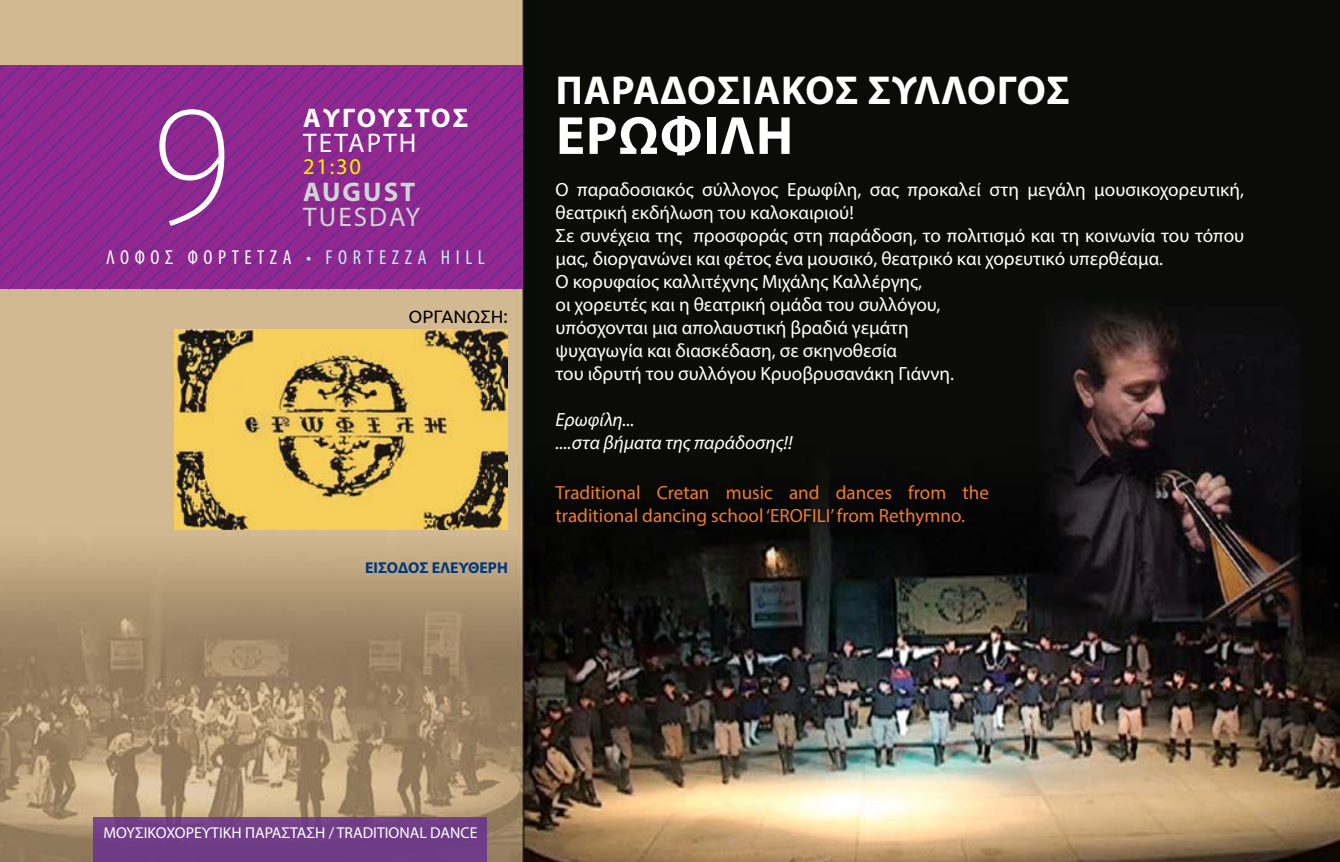
<style>
.page{position:relative;width:1340px;height:862px;background:#fff}
.page>*{position:absolute;margin:0;border:0;box-sizing:border-box;transform-origin:0 0}
.t1{font:200 168.75px "Fira Sans";color:#fff}
.t2{font:700 54px "Myriad Pro";letter-spacing:.02em;color:#fff}
.t3{font:700 40.5px "Myriad Pro";letter-spacing:.02em;color:#fff}
.t4{font:700 27px "Myriad Pro";letter-spacing:.08em;color:#fff}
.t5{font:27px "Myriad Pro";letter-spacing:.08em;color:#fff}
.t6{font:27px "Myriad Pro";letter-spacing:.08em;color:#d1d3d4}
.t7{font:700 27px "Myriad Pro";color:#d1d3d4}
.t8{font:22.5px "Myriad Pro";color:#fff200}
.t9{font:condensed 20.25px "Myriad Pro";letter-spacing:.275em;color:#fff}
.t10{font:19.12px/22.9px "Myriad Pro";color:#fff}
.t11{font:19.12px/22.9px "Myriad Pro";color:#ed7c32}
.t12{font:italic 19.12px/22.9px "Myriad Pro";color:#fff}
.t13{font:18px "Ubuntu";color:#000}
.t14{font:15.75px "Myriad Pro";color:#fff}
.t15{font:700 15.75px "Myriad Pro";color:#00377b}
.s1{color:#c7eafb}
</style>
<div class="page">
<img style="left:0;top:0;width:1339px;height:861px">
<svg style="left:509px;top:83px;width:13px;height:206px;background:#8b278f"></svg>
<svg style="left:492px;top:66px;width:17px;height:223px;background:#8b278f"></svg>
<svg style="left:475px;top:66px;width:17px;height:223px;background:#8b278f"></svg>
<svg style="left:458px;top:66px;width:17px;height:223px;background:#8b278f"></svg>
<svg style="left:408px;top:66px;width:50px;height:223px;background:#8b278f"></svg>
<svg style="left:391px;top:66px;width:17px;height:223px;background:#8b278f"></svg>
<svg style="left:374px;top:66px;width:17px;height:223px;background:#8b278f"></svg>
<svg style="left:357px;top:66px;width:17px;height:223px;background:#8b278f"></svg>
<svg style="left:307px;top:66px;width:50px;height:223px;background:#8b278f"></svg>
<svg style="left:290px;top:66px;width:17px;height:223px;background:#8b278f"></svg>
<svg style="left:273px;top:66px;width:17px;height:223px;background:#8b278f"></svg>
<svg style="left:255px;top:66px;width:18px;height:223px;background:#8b278f"></svg>
<svg style="left:206px;top:66px;width:49px;height:223px;background:#8b278f"></svg>
<svg style="left:0;top:66px;width:206px;height:223px;background:#8b278f"></svg>
<div style="left:93px;top:817px;width:394px;height:44px;background:#6f3c86"></div>
<img style="left:175px;top:329px;width:333px;height:200px">
<h1 class="t1" style="left:149px;top:46px;width:88px">9</h1>
<h3 class="t4" style="left:303px;top:100px;width:167px">AΥΓΟΥΣΤΟΣ</h3>
<h3 class="t5" style="left:303px;top:126px;width:115px">TETAΡΤΗ</h3>
<p class="t8" style="left:303px;top:153px;width:60px">21:30</p>
<h3 class="t7" style="left:303px;top:174px;width:114px">AUGUST</h3>
<h3 class="t6" style="left:303px;top:200px;width:119px">TUESDAY</h3>
<p class="t9" style="left:106px;top:244px;width:380px">ΛΟΦΟΣ ΦΟΡΤΕΤΖΑ <span class="s1">• FORTEZZA HILL</span></p>
<p class="t13" style="left:408px;top:305px;width:101px">ΟΡΓΑΝΩΣΗ:</p>
<p class="t15" style="left:365px;top:557px;width:144px">ΕΙΣΟΔΟΣ ΕΛΕΥΘΕΡΗ</p>
<h3 class="t3" style="left:556px;top:64px;width:515px">ΠΑΡΑΔΟΣΙΑΚΟΣ ΣΥΛΛΟΓΟΣ</h3>
<h2 class="t2" style="left:556px;top:100px;width:239px">ΕΡΩΦΙΛΗ</h2>
<p class="t10" style="left:555px;top:178px;width:690px">Ο παραδοσιακός σύλλογος Ερωφίλη, σας προκαλεί στη μεγάλη μουσικοχορευτική, θεατρική εκδήλωση του καλοκαιριού!<br>Σε συνέχεια της προσφοράς στη παράδοση, το πολιτισμό και τη κοινωνία του τόπου μας, διοργανώνει και φέτος ένα μουσικό, θεατρικό και χορευτικό υπερθέαμα.<br>Ο κορυφαίος καλλιτέχνης Μιχάλης Καλλέργης,<br>οι χορευτές και η θεατρική ομάδα του συλλόγου,<br>υπόσχονται μια απολαυστική βραδιά γεμάτη<br>ψυχαγωγία και διασκέδαση, σε σκηνοθεσία<br>του ιδρυτή του συλλόγου Κρυοβρυσανάκη Γιάννη.</p>
<p class="t12" style="left:555px;top:407px;width:238px">Ερωφίλη...<br>....στα βήματα της παράδοσης!!</p>
<p class="t11" style="left:555px;top:481px;width:435px">Traditional Cretan music and dances from the traditional dancing school ‘EROFILI’ from Rethymno.</p>
<p class="t14" style="left:104px;top:822px;width:375px">MOYΣΙΚΟΧΟΡΕΥΤΙΚΗ ΠΑΡΑΣΤΑΣΗ / TRADITIONAL DANCE</p>
</div>
